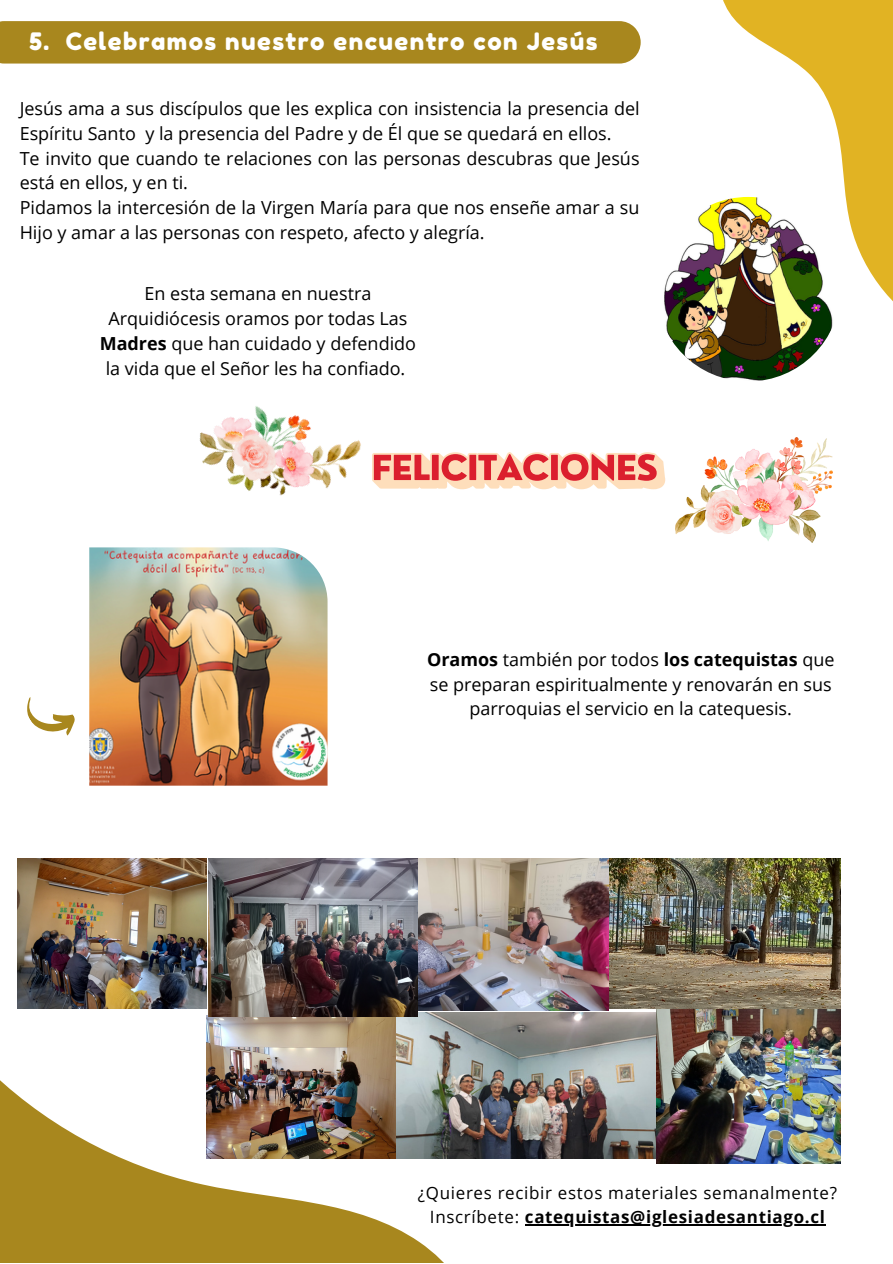
<style>
.page{position:relative;width:893px;height:1264px;background:#fff}
.page>*{position:absolute;margin:0;border:0;box-sizing:border-box;transform-origin:0 0}
.t1{font:24px "Fredoka One";letter-spacing:.06em;color:#fff}
.t2{font:18px/24.8px "Open Sans";color:#000}
.t3{font:16.95px "Open Sans";letter-spacing:.04em;color:#000}
.t4{font:700 16.95px "Open Sans";letter-spacing:.04em;color:#000}
.s1{font-weight:700}
.s2{font-weight:400}
</style>
<div class="page">
<svg style="left:640px;top:0;width:252px;height:381px"></svg>
<svg style="left:0;top:858px;width:572px;height:404px"></svg>
<div style="left:0;top:21px;width:640px;height:43px;background:#a8871e"></div>
<svg style="left:27px;top:697px;width:48px;height:39px"></svg>
<img style="left:199px;top:406px;width:162px;height:90px">
<img style="left:675px;top:437px;width:157px;height:105px">
<img style="left:656px;top:197px;width:184px;height:184px;border-radius:50%">
<img style="left:89px;top:547px;width:238px;height:238px">
<img style="left:206px;top:1015px;width:190px;height:143px">
<img style="left:396px;top:1012px;width:260px;height:146px">
<img style="left:656px;top:1008px;width:184px;height:155px">
<img style="left:417px;top:858px;width:191px;height:152px">
<img style="left:610px;top:858px;width:230px;height:150px">
<img style="left:18px;top:858px;width:189px;height:150px">
<img style="left:208px;top:858px;width:209px;height:158px">
<svg style="left:372px;top:452px;width:293px;height:37px;background:#f0998c"></svg>
<hr style="left:525px;top:1223px;width:300px;height:2px;background:#000">
<p class="t1" style="left:29px;top:27px;width:569px">5. Celebramos nuestro encuentro con Jesús</p>
<p class="t2" style="left:20px;top:96px;width:621px">Jesús ama a sus discípulos que les explica con insistencia la presencia del<br>Espíritu Santo y la presencia del Padre y de Él que se quedará en ellos.</p>
<p class="t2" style="left:20px;top:145px;width:621px">Te invito que cuando te relaciones con las personas descubras que Jesús está en ellos, y en ti.</p>
<p class="t2" style="left:20px;top:195px;width:621px">Pidamos la intercesión de la Virgen María para que nos enseñe amar a su<br>Hijo y amar a las personas con respeto, afecto y alegría.</p>
<p class="t2" style="left:100px;top:281px;width:318px;text-align:center">En esta semana en nuestra<br>Arquidiócesis oramos por todas Las<br><span class="s1">Madres</span> que han cuidado y defendido la vida que el Señor les ha confiado.</p>
<p class="t2" style="left:427px;top:646px;width:409px;text-align:center"><span class="s1">Oramos</span> también por todos <span class="s1">los catequistas</span> que se preparan espiritualmente y renovarán en sus parroquias el servicio en la catequesis.</p>
<p class="t3" style="left:418px;top:1181px;width:420px">¿Quieres recibir estos materiales semanalmente?</p>
<p class="t4" style="left:430px;top:1204px;width:396px"><span class="s2">Inscríbete:</span> catequistas@iglesiadesantiago.cl</p>
</div>
